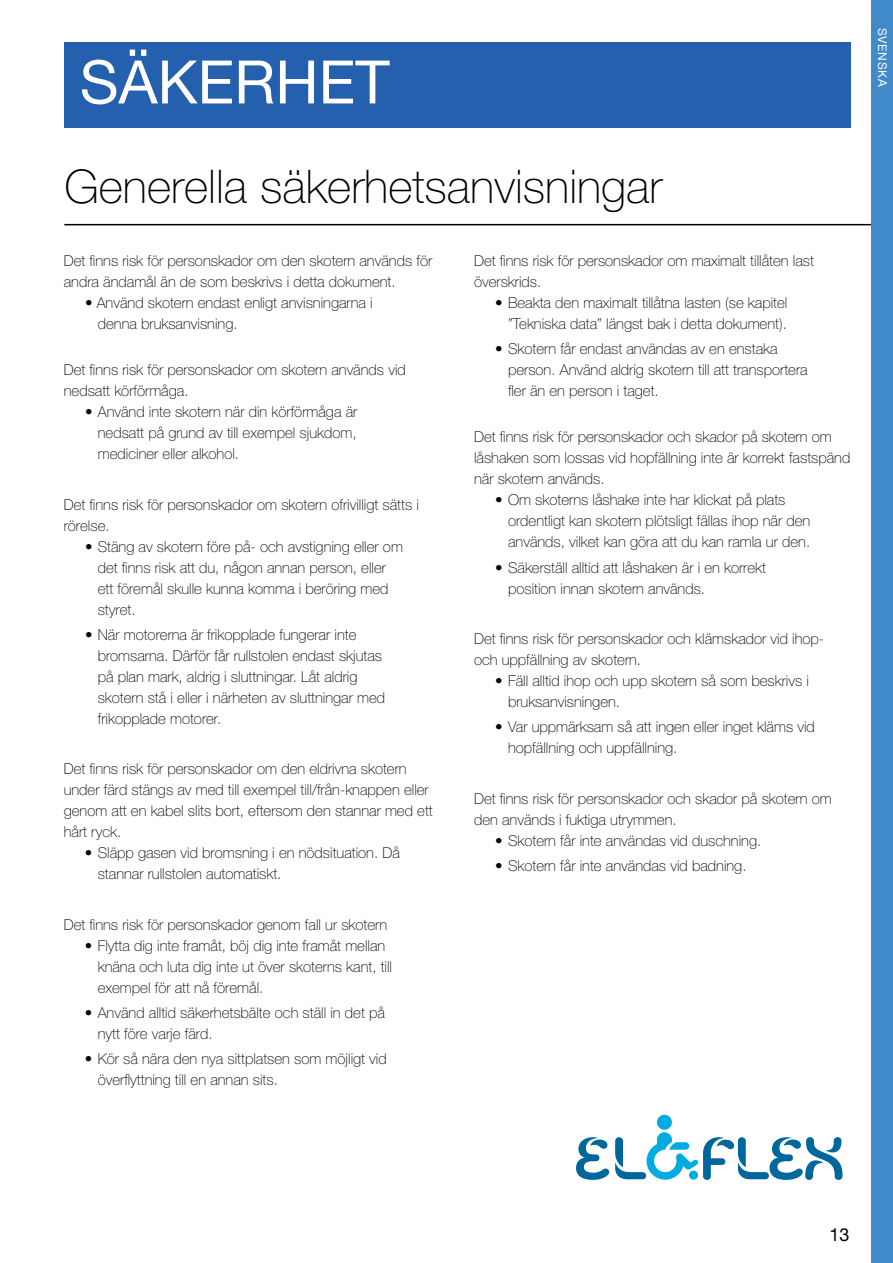
<style>
.page{position:relative;width:893px;height:1263px;background:#fff}
.page>*{position:absolute;margin:0;border:0;box-sizing:border-box;transform-origin:0 0}
.t1{font:60px "Helvetica Neue LT Pro";color:#fff}
.t2{font:100 46.5px "Helvetica Neue LT Pro";color:#000}
.t3{font:18px "Helvetica Neue LT Pro";color:#000}
.t4{font:100 15px/21px "Helvetica Neue LT Pro";color:#000}
.t5{font:12px "Helvetica Neue LT Pro";letter-spacing:.06em;color:#fff}
</style>
<div class="page">
<svg style="left:576px;top:1137px;width:33px;height:43px"></svg>
<div style="left:657px;top:1115px;width:15px;height:15px;background:#00abe0;border-radius:50%"></div>
<svg style="left:615px;top:1132px;width:227px;height:48px"></svg>
<div style="left:64px;top:43px;width:786px;height:85px;background:#2460ad"></div>
<hr style="left:64px;top:224px;width:808px;height:1px;background:#000">
<div style="left:872px;top:0;width:21px;height:1263px;background:#418ac9"></div>
<h1 class="t1" style="left:80px;top:46px;width:311px">SÄKERHET</h1>
<h2 class="t2" style="left:64px;top:160px;width:600px">Generella säkerhetsanvisningar</h2>
<p class="t4" style="left:64px;top:250px;width:370px">Det finns risk för personskador om den skotern används för andra ändamål än de som beskrivs i detta dokument.</p>
<p class="t4" style="left:98px;top:292px;width:276px;text-indent:-13px">• Använd skotern endast enligt anvisningarna i denna bruksanvisning.</p>
<p class="t4" style="left:64px;top:359px;width:344px">Det finns risk för personskador om skotern används vid nedsatt körförmåga.</p>
<p class="t4" style="left:98px;top:401px;width:261px;text-align:justify;text-indent:-13px">• Använd inte skotern när din körförmåga är nedsatt på grund av till exempel sjukdom, mediciner eller alkohol.</p>
<p class="t4" style="left:64px;top:494px;width:357px">Det finns risk för personskador om skotern ofrivilligt sätts i rörelse.</p>
<p class="t4" style="left:98px;top:536px;width:307px;text-indent:-13px">• Stäng av skotern före på- och avstigning eller om det finns risk att du, någon annan person, eller ett föremål skulle kunna komma i beröring med styret.</p>
<p class="t4" style="left:98px;top:624px;width:289px;text-indent:-13px">• När motorerna är frikopplade fungerar inte bromsarna. Därför får rullstolen endast skjutas på plan mark, aldrig i sluttningar. Låt aldrig skotern stå i eller i närheten av sluttningar med frikopplade motorer.</p>
<p class="t4" style="left:64px;top:758px;width:371px">Det finns risk för personskador om den eldrivna skotern under färd stängs av med till exempel till/från-knappen eller genom att en kabel slits bort, eftersom den stannar med ett hårt ryck.</p>
<p class="t4" style="left:98px;top:842px;width:304px;text-indent:-13px">• Släpp gasen vid bromsning i en nödsituation. Då stannar rullstolen automatiskt.</p>
<p class="t4" style="left:64px;top:914px;width:325px">Det finns risk för personskador genom fall ur skotern</p>
<p class="t4" style="left:98px;top:935px;width:296px;text-indent:-13px">• Flytta dig inte framåt, böj dig inte framåt mellan knäna och luta dig inte ut över skoterns kant, till exempel för att nå föremål.</p>
<p class="t4" style="left:98px;top:1002px;width:289px;text-indent:-13px">• Använd alltid säkerhetsbälte och ställ in det på nytt före varje färd.</p>
<p class="t4" style="left:98px;top:1048px;width:291px;text-indent:-13px">• Kör så nära den nya sittplatsen som möjligt vid överflyttning till en annan sits.</p>
<p class="t4" style="left:474px;top:250px;width:341px">Det finns risk för personskador om maximalt tillåten last överskrids.</p>
<p class="t4" style="left:495px;top:292px;width:294px;text-align:right">• Beakta den maximalt tillåtna lasten (se kapitel ”Tekniska data” längst bak i detta dokument).</p>
<p class="t4" style="left:508px;top:338px;width:301px;text-indent:-13px">• Skotern får endast användas av en enstaka person. Använd aldrig skotern till att transportera fler än en person i taget.</p>
<p class="t4" style="left:474px;top:426px;width:378px">Det finns risk för personskador och skador på skotern om låshaken som lossas vid hopfällning inte är korrekt fastspänd när skotern används.</p>
<p class="t4" style="left:508px;top:489px;width:304px;text-indent:-13px">• Om skoterns låshake inte har klickat på plats ordentligt kan skotern plötsligt fällas ihop när den används, vilket kan göra att du kan ramla ur den.</p>
<p class="t4" style="left:508px;top:557px;width:259px;text-indent:-13px">• Säkerställ alltid att låshaken är i en korrekt position innan skotern används.</p>
<p class="t4" style="left:474px;top:628px;width:352px">Det finns risk för personskador och klämskador vid ihop&shy;och uppfällning av skotern.</p>
<p class="t4" style="left:508px;top:670px;width:302px;text-indent:-13px">• Fäll alltid ihop och upp skotern så som beskrivs i bruksanvisningen.</p>
<p class="t4" style="left:508px;top:716px;width:308px;text-indent:-13px">• Var uppmärksam så att ingen eller inget kläms vid hopfällning och uppfällning.</p>
<p class="t4" style="left:474px;top:788px;width:359px">Det finns risk för personskador och skador på skotern om den används i fuktiga utrymmen.</p>
<p class="t4" style="left:495px;top:830px;width:267px">• Skotern får inte användas vid duschning.</p>
<p class="t4" style="left:495px;top:855px;width:253px">• Skotern får inte användas vid badning.</p>
<p class="t5" style="left:889px;top:28px;width:61px;rotate:90deg">SVENSKA</p>
<p class="t3" style="left:829px;top:1223px;width:22px">13</p>
</div>
